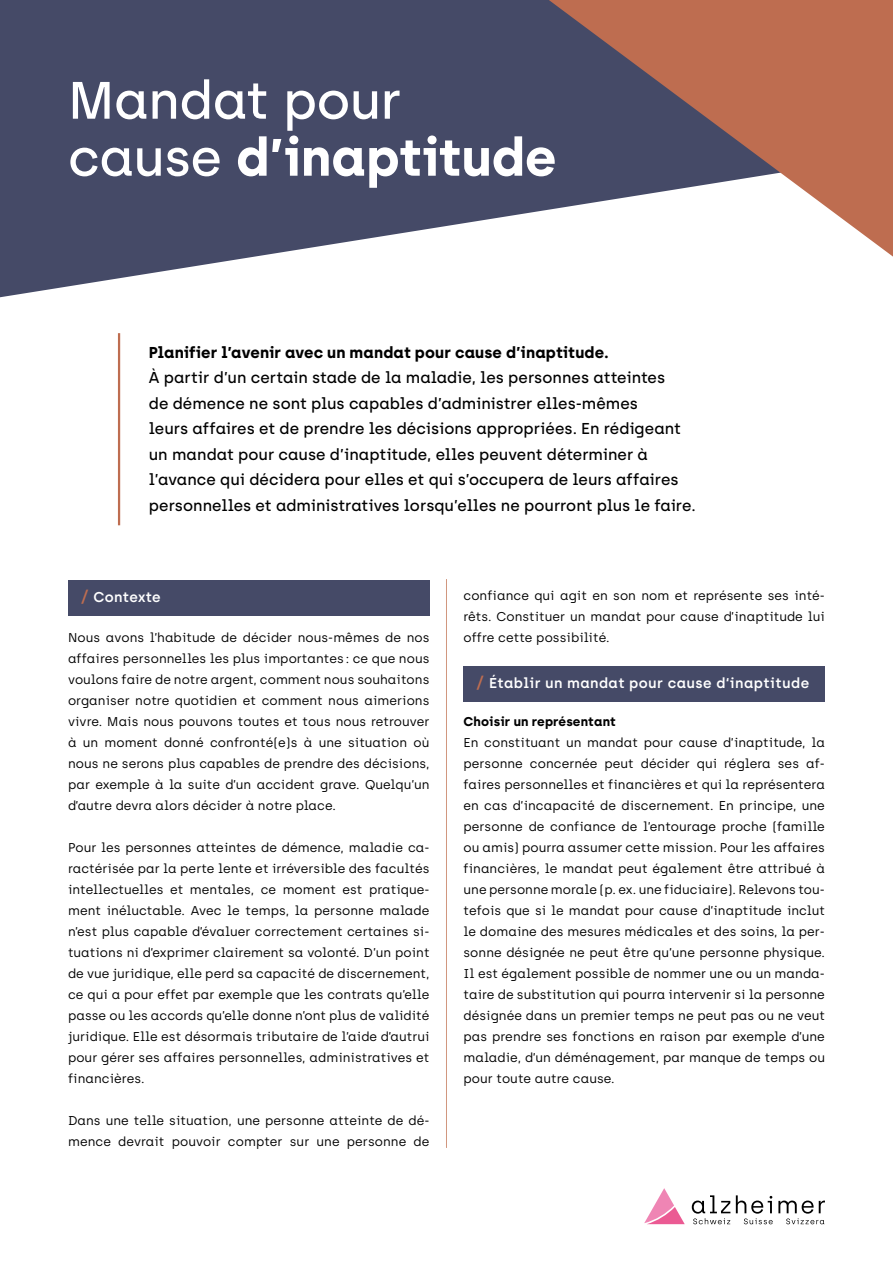
<style>
.page{position:relative;width:893px;height:1263px;background:#fff}
.page>*{position:absolute;margin:0;border:0;box-sizing:border-box;transform-origin:0 0}
.t1{font:500 52.5px/57px "Archia";letter-spacing:-.01em;color:#fff}
.t2{font:500 15.75px/25.5px "Archia";color:#000}
.t3{font:700 15.75px "Archia";letter-spacing:.005em;color:#000}
.t4{font:600 14.25px "Archia";letter-spacing:.03em;color:#fff}
.t5{font:12.75px/21px "Archia";letter-spacing:.005em;color:#000;text-align:justify}
.t6{font:700 12.75px "Archia";letter-spacing:.01em;color:#000}
.s1{font-weight:700}
.s2{font-size:16.5px;color:#be6d50}
</style>
<div class="page">
<svg style="left:0;top:0;width:549px;height:297px;background:#60647d"></svg>
<svg style="left:549px;top:0;width:344px;height:257px"></svg>
<hr style="left:118px;top:333px;width:2px;height:192px;background:#be6d50">
<svg style="left:644px;top:1188px;width:41px;height:36px"></svg>
<svg style="left:692px;top:1195px;width:38px;height:29px"></svg>
<svg style="left:736px;top:1195px;width:89px;height:29px"></svg>
<div style="left:68px;top:580px;width:361px;height:35px;background:#454a67"></div>
<div style="left:463px;top:666px;width:362px;height:35px;background:#454a67"></div>
<hr style="left:446px;top:579px;width:1px;height:569px;background:#d1977f">
<h1 class="t1" style="left:68px;top:71px;width:490px">Mandat pour cause <span class="s1">d’inaptitude</span></h1>
<p class="t3" style="left:149px;top:342px;width:462px">Planifier l’avenir avec un mandat pour cause d’inaptitude.</p>
<p class="t2" style="left:149px;top:365px;width:548px">À partir d’un certain stade de la maladie, les personnes atteintes<br>de démence ne sont plus capables d’administrer elles-mêmes<br>leurs affaires et de prendre les décisions appropriées. En rédigeant un mandat pour cause d’inaptitude, elles peuvent déterminer à l’avance qui décidera pour elles et qui s’occupera de leurs affaires personnelles et administratives lorsqu’elles ne pourront plus le faire.</p>
<p class="t4" style="left:81px;top:589px;width:81px"><span class="s2">/</span> Contexte</p>
<p class="t5" style="left:68px;top:627px;width:363px">Nous avons l’habitude de décider nous-mêmes de nos affaires personnelles les plus importantes : ce que nous voulons faire de notre argent, comment nous souhaitons organiser notre quotidien et comment nous aimerions vivre. Mais nous pouvons toutes et tous nous retrouver à un moment donné confronté(e)s à une situation où nous ne serons plus capables de prendre des décisions, par exemple à la suite d’un accident grave. Quelqu’un d’autre devra alors décider à notre place.</p>
<p class="t5" style="left:68px;top:837px;width:363px">Pour les personnes atteintes de démence, maladie ca&shy;ractérisée par la perte lente et irréversible des facultés intellectuelles et mentales, ce moment est pratique&shy;ment inéluctable. Avec le temps, la personne malade n’est plus capable d’évaluer correctement certaines si&shy;tuations ni d’exprimer clairement sa volonté. D’un point de vue juridique, elle perd sa capacité de discernement, ce qui a pour effet par exemple que les contrats qu’elle passe ou les accords qu’elle donne n’ont plus de validité juridique. Elle est désormais tributaire de l’aide d’autrui pour gérer ses affaires personnelles, administratives et financières.</p>
<p class="t5" style="left:68px;top:1110px;width:363px">Dans une telle situation, une personne atteinte de dé&shy;mence devrait pouvoir compter sur une personne de</p>
<p class="t5" style="left:463px;top:585px;width:363px">confiance qui agit en son nom et représente ses inté&shy;rêts. Constituer un mandat pour cause d’inaptitude lui offre cette possibilité.</p>
<p class="t4" style="left:476px;top:675px;width:334px"><span class="s2">/</span> Établir un mandat pour cause d‘inaptitude</p>
<p class="t6" style="left:463px;top:714px;width:154px">Choisir un représentant</p>
<p class="t5" style="left:463px;top:732px;width:363px">En constituant un mandat pour cause d’inaptitude, la personne concernée peut décider qui réglera ses af&shy;faires personnelles et financières et qui la représentera en cas d’incapacité de discernement. En principe, une personne de confiance de l’entourage proche (famille ou amis) pourra assumer cette mission. Pour les affaires financières, le mandat peut également être attribué à une personne morale (p. ex. une fiduciaire). Relevons tou&shy;tefois que si le mandat pour cause d’inaptitude inclut le domaine des mesures médicales et des soins, la per&shy;sonne désignée ne peut être qu’une personne physique.<br>Il est également possible de nommer une ou un manda&shy;taire de substitution qui pourra intervenir si la personne désignée dans un premier temps ne peut pas ou ne veut pas prendre ses fonctions en raison par exemple d’une maladie, d’un déménagement, par manque de temps ou pour toute autre cause.</p>
</div>
